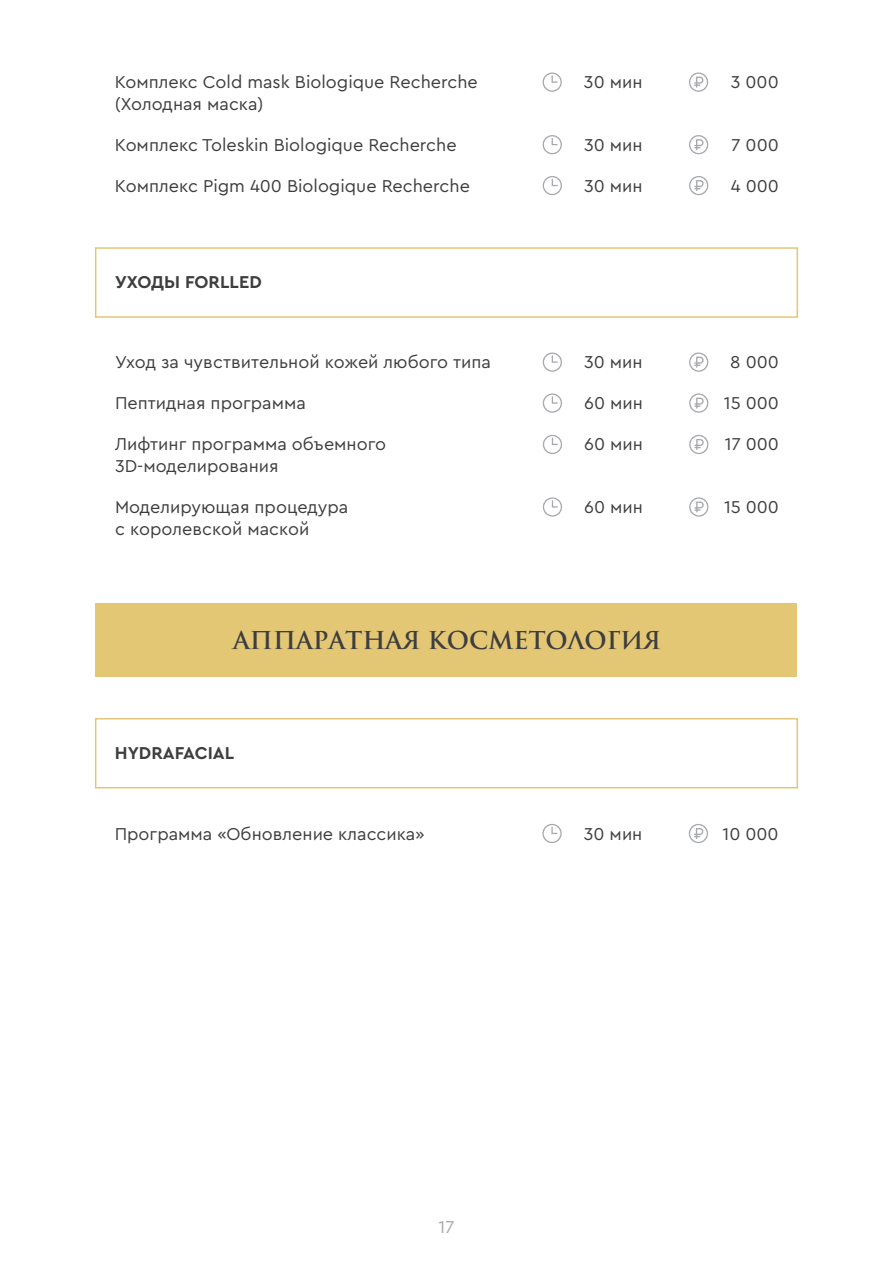
<style>
.page{position:relative;width:893px;height:1263px;background:#fff}
.page>*{position:absolute;margin:0;border:0;box-sizing:border-box;transform-origin:0 0}
.t1{font:600 24px "Trajan Pro 3";color:#3e3e3f}
.t2{font:18px/21.6px "Cera Pro";color:#3e3e3f}
.t3{font:700 18px "Cera Pro";color:#3e3e3f}
.t4{font:18px "Cera Pro";color:#a8a9ad}
</style>
<div class="page">
<svg style="left:543px;top:72px;width:19px;height:20px"></svg>
<svg style="left:689px;top:72px;width:19px;height:20px"></svg>
<svg style="left:543px;top:135px;width:19px;height:19px"></svg>
<svg style="left:689px;top:135px;width:20px;height:19px"></svg>
<svg style="left:543px;top:176px;width:19px;height:19px"></svg>
<svg style="left:689px;top:176px;width:20px;height:19px"></svg>
<svg style="left:543px;top:434px;width:19px;height:20px"></svg>
<svg style="left:689px;top:434px;width:20px;height:20px"></svg>
<svg style="left:543px;top:497px;width:19px;height:20px"></svg>
<svg style="left:689px;top:497px;width:20px;height:20px"></svg>
<svg style="left:543px;top:352px;width:19px;height:20px"></svg>
<svg style="left:689px;top:352px;width:20px;height:20px"></svg>
<svg style="left:543px;top:393px;width:19px;height:20px"></svg>
<svg style="left:689px;top:393px;width:20px;height:20px"></svg>
<div style="left:95px;top:247px;width:703px;height:71px;border:2px solid #e4c775"></div>
<svg style="left:542px;top:824px;width:20px;height:19px"></svg>
<svg style="left:689px;top:824px;width:19px;height:19px"></svg>
<div style="left:96px;top:603px;width:701px;height:73px;background:#e4c775"></div>
<div style="left:95px;top:718px;width:703px;height:70px;border:2px solid #e4c775"></div>
<p class="t2" style="left:115px;top:71px;width:365px">Комплекс Cold mask Biologique Recherche (Холодная маска)</p>
<p class="t2" style="left:584px;top:71px;width:60px">30 мин</p>
<p class="t2" style="left:731px;top:71px;width:49px">3 000</p>
<p class="t2" style="left:115px;top:133px;width:343px">Комплекс Toleskin Biologique Recherche</p>
<p class="t2" style="left:584px;top:133px;width:60px">30 мин</p>
<p class="t2" style="left:732px;top:133px;width:49px">7 000</p>
<p class="t2" style="left:115px;top:174px;width:356px">Комплекс Pigm 400 Biologique Recherche</p>
<p class="t2" style="left:584px;top:174px;width:60px">30 мин</p>
<p class="t2" style="left:731px;top:174px;width:50px">4 000</p>
<p class="t3" style="left:115px;top:270px;width:148px">УХОДЫ FORLLED</p>
<p class="t2" style="left:115px;top:351px;width:377px">Уход за чувствительной кожей любого типа</p>
<p class="t2" style="left:584px;top:351px;width:60px">30 мин</p>
<p class="t2" style="left:730px;top:351px;width:50px">8 000</p>
<p class="t2" style="left:115px;top:391px;width:192px">Пептидная программа</p>
<p class="t2" style="left:584px;top:391px;width:60px">60 мин</p>
<p class="t2" style="left:724px;top:391px;width:57px">15 000</p>
<p class="t2" style="left:115px;top:433px;width:273px">Лифтинг программа объемного<br>3D-моделирования</p>
<p class="t2" style="left:584px;top:433px;width:60px">60 мин</p>
<p class="t2" style="left:725px;top:433px;width:56px">17 000</p>
<p class="t2" style="left:115px;top:495px;width:235px">Моделирующая процедура с королевской маской</p>
<p class="t2" style="left:584px;top:495px;width:60px">60 мин</p>
<p class="t2" style="left:724px;top:495px;width:57px">15 000</p>
<h1 class="t1" style="left:233px;top:623px;width:430px">АППАРАТНАЯ КОСМЕТОЛОГИЯ</h1>
<p class="t3" style="left:115px;top:741px;width:121px">HYDRAFACIAL</p>
<p class="t2" style="left:115px;top:822px;width:311px">Программа «Обновление классика»</p>
<p class="t2" style="left:584px;top:822px;width:60px">30 мин</p>
<p class="t2" style="left:722px;top:822px;width:58px">10 000</p>
<p class="t4" style="left:439px;top:1215px;width:17px">17</p>
</div>
